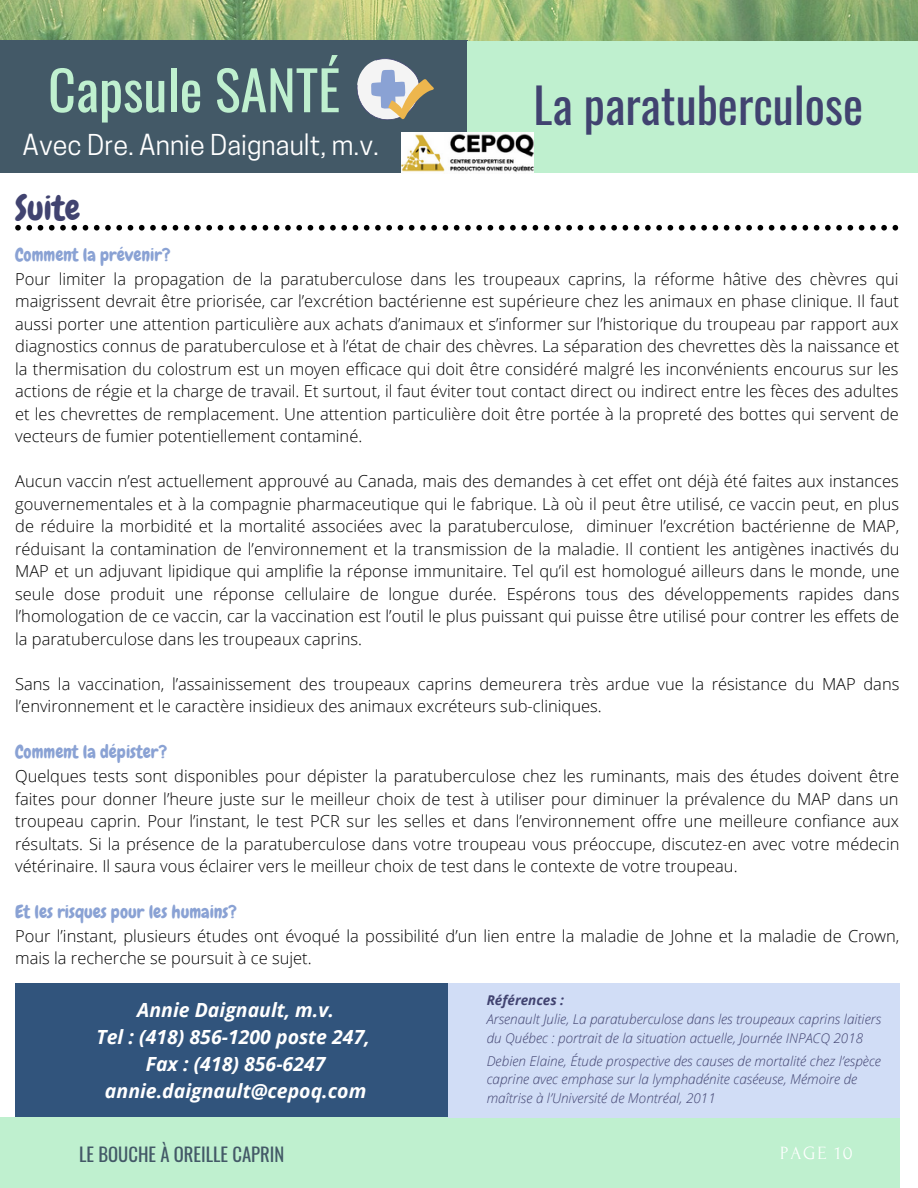
<style>
.page{position:relative;width:918px;height:1188px;background:#fff}
.page>*{position:absolute;margin:0;border:0;box-sizing:border-box;transform-origin:0 0}
.t1{font:54.15px "Oswald";color:#bff0cf}
.t2{font:47.7px "Oswald";color:#414370}
.t3{font:34.2px "Chewy";color:#414370}
.t4{font:27px "Cooper Hewitt";color:#fff}
.t5{font:italic 700 19.5px/27px "Open Sans";color:#fff;text-align:center}
.t6{font:18.6px "Oswald";color:#435967}
.t7{font:18.6px "Forum";letter-spacing:.1em;color:#fff}
.t8{font:18px "Chewy";color:#8aa2d4}
.t9{font:300 16.5px/22.5px "Open Sans";color:#000;text-align:justify}
.t10{font:italic 300 13.5px/18.8px "Open Sans";color:#414370}
.t11{font:italic 700 13.5px "Open Sans";color:#414370}
</style>
<div class="page">
<img style="left:0;top:0;width:918px;height:40px">
<div style="left:15px;top:983px;width:442px;height:134px;background:#31547c"></div>
<div style="left:0;top:1117px;width:900px;height:71px;background:#bff0cf"></div>
<div style="left:0;top:40px;width:468px;height:133px;background:#435967"></div>
<div style="left:467px;top:41px;width:451px;height:132px;background:#bff0cf"></div>
<img style="left:401px;top:133px;width:133px;height:40px">
<svg style="left:357px;top:58px;width:77px;height:62px"></svg>
<div style="left:449px;top:983px;width:451px;height:134px;background:#d1ddf6"></div>
<svg style="left:15px;top:225px;width:883px;height:6px"></svg>
<h1 class="t1" style="left:48px;top:48px;width:294px">Capsule SANTÉ</h1>
<h3 class="t4" style="left:23px;top:135px;width:358px">Avec Dre. Annie Daignault, m.v.</h3>
<h3 class="t3" style="left:15px;top:187px;width:67px">Suite</h3>
<h2 class="t2" style="left:534px;top:68px;width:331px">La paratuberculose</h2>
<p class="t8" style="left:15px;top:244px;width:157px">Comment la prévenir?</p>
<p class="t9" style="left:15px;top:267px;width:886px">Pour limiter la propagation de la paratuberculose dans les troupeaux caprins, la réforme hâtive des chèvres qui maigrissent devrait être priorisée, car l’excrétion bactérienne est supérieure chez les animaux en phase clinique. Il faut aussi porter une attention particulière aux achats d’animaux et s’informer sur l’historique du troupeau par rapport aux diagnostics connus de paratuberculose et à l’état de chair des chèvres. La séparation des chevrettes dès la naissance et la thermisation du colostrum est un moyen efficace qui doit être considéré malgré les inconvénients encourus sur les actions de régie et la charge de travail. Et surtout, il faut éviter tout contact direct ou indirect entre les fèces des adultes et les chevrettes de remplacement. Une attention particulière doit être portée à la propreté des bottes qui servent de vecteurs de fumier potentiellement contaminé.</p>
<p class="t9" style="left:15px;top:470px;width:886px">Aucun vaccin n’est actuellement approuvé au Canada, mais des demandes à cet effet ont déjà été faites aux instances gouvernementales et à la compagnie pharmaceutique qui le fabrique. Là où il peut être utilisé, ce vaccin peut, en plus de réduire la morbidité et la mortalité associées avec la paratuberculose, diminuer l’excrétion bactérienne de MAP, réduisant la contamination de l’environnement et la transmission de la maladie. Il contient les antigènes inactivés du MAP et un adjuvant lipidique qui amplifie la réponse immunitaire. Tel qu’il est homologué ailleurs dans le monde, une seule dose produit une réponse cellulaire de longue durée. Espérons tous des développements rapides dans l’homologation de ce vaccin, car la vaccination est l’outil le plus puissant qui puisse être utilisé pour contrer les effets de la paratuberculose dans les troupeaux caprins.</p>
<p class="t9" style="left:15px;top:672px;width:886px">Sans la vaccination, l’assainissement des troupeaux caprins demeurera très ardue vue la résistance du MAP dans l’environnement et le caractère insidieux des animaux excréteurs sub-cliniques.</p>
<p class="t8" style="left:15px;top:741px;width:154px">Comment la dépister?</p>
<p class="t9" style="left:15px;top:764px;width:886px">Quelques tests sont disponibles pour dépister la paratuberculose chez les ruminants, mais des études doivent être faites pour donner l’heure juste sur le meilleur choix de test à utiliser pour diminuer la prévalence du MAP dans un troupeau caprin. Pour l’instant, le test PCR sur les selles et dans l’environnement offre une meilleure confiance aux résultats. Si la présence de la paratuberculose dans votre troupeau vous préoccupe, discutez-en avec votre médecin vétérinaire. Il saura vous éclairer vers le meilleur choix de test dans le contexte de votre troupeau.</p>
<p class="t8" style="left:15px;top:901px;width:223px">Et les risques pour les humains?</p>
<p class="t9" style="left:15px;top:924px;width:886px">Pour l’instant, plusieurs études ont évoqué la possibilité d’un lien entre la maladie de Johne et la maladie de Crown, mais la recherche se poursuit à ce sujet.</p>
<p class="t5" style="left:96px;top:996px;width:275px">Annie Daignault, m.v.<br>Tel : (418) 856-1200 poste 247,<br>Fax : (418) 856-6247 annie.daignault@cepoq.com</p>
<p class="t11" style="left:487px;top:991px;width:79px">Références :</p>
<p class="t10" style="left:487px;top:1009px;width:396px">Arsenault Julie, La paratuberculose dans les troupeaux caprins laitiers du Québec : portrait de la situation actuelle, Journée INPACQ 2018</p>
<p class="t10" style="left:487px;top:1051px;width:396px">Debien Elaine, Étude prospective des causes de mortalité chez l’espèce caprine avec emphase sur la lymphadénite caséeuse, Mémoire de maîtrise à l’Université de Montréal, 2011</p>
<p class="t6" style="left:79px;top:1140px;width:207px">LE BOUCHE À OREILLE CAPRIN</p>
<p class="t7" style="left:780px;top:1144px;width:74px">PAGE 10</p>
</div>
